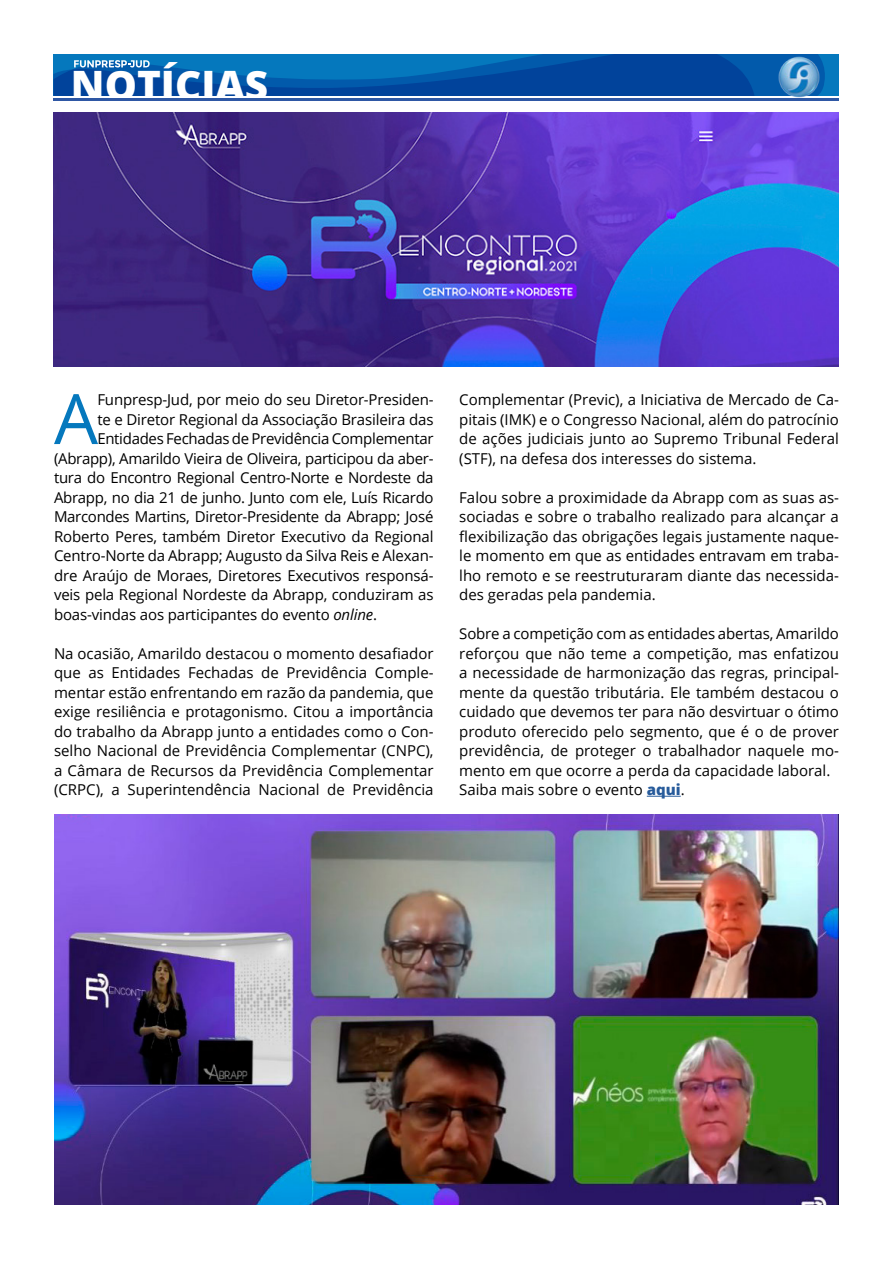
<style>
.page{position:relative;width:893px;height:1263px;background:#fff}
.page>*{position:absolute;margin:0;border:0;box-sizing:border-box;transform-origin:0 0}
.t1{font:69.6px "Open Sans";color:#0578bd}
.t2{font:800 40.5px "Open Sans";color:#fff}
.t3{font:15px/19.5px "Open Sans";letter-spacing:-.01em;color:#000;text-align:justify}
.s1{font-style:italic}
.s2{font-weight:800;color:#275b9b}
</style>
<div class="page">
<hr style="left:54px;top:98px;width:785px;height:3px;background:#2e57a4">
<img style="left:792px;top:96px;width:14px;height:2px">
<svg style="left:54px;top:54px;width:771px;height:42px;background:#085aaa"></svg>
<hr style="left:647px;top:796px;width:34px;height:1px;background:#275b9b">
<img style="left:55px;top:814px;width:783px;height:391px">
<img style="left:54px;top:113px;width:784px;height:253px">
<h2 class="t2" style="left:71px;top:55px;width:199px">NOTÍCIAS</h2>
<h1 class="t1" style="left:54px;top:371px;width:46px">A</h1>
<p class="t3" style="left:97px;top:389px;width:338px">Funpresp-Jud, por meio do seu Diretor-Presiden-</p>
<p class="t3" style="left:97px;top:409px;width:338px">te e Diretor Regional da Associação Brasileira das</p>
<p class="t3" style="left:97px;top:428px;width:338px">Entidades Fechadas de Previdência Complementar</p>
<p class="t3" style="left:54px;top:448px;width:381px">(Abrapp), Amarildo Vieira de Oliveira, participou da aber-</p>
<p class="t3" style="left:54px;top:467px;width:381px">tura do Encontro Regional Centro-Norte e Nordeste da</p>
<p class="t3" style="left:54px;top:487px;width:381px">Abrapp, no dia 21 de junho. Junto com ele, Luís Ricardo</p>
<p class="t3" style="left:54px;top:506px;width:381px">Marcondes Martins, Diretor-Presidente da Abrapp; José</p>
<p class="t3" style="left:54px;top:526px;width:381px">Roberto Peres, também Diretor Executivo da Regional</p>
<p class="t3" style="left:54px;top:545px;width:381px">Centro-Norte da Abrapp; Augusto da Silva Reis e Alexan-</p>
<p class="t3" style="left:54px;top:565px;width:381px">dre Araújo de Moraes, Diretores Executivos responsá-</p>
<p class="t3" style="left:54px;top:584px;width:381px">veis pela Regional Nordeste da Abrapp, conduziram as</p>
<p class="t3" style="left:54px;top:604px;width:325px">boas-vindas aos participantes do evento <span class="s1">online</span>.</p>
<p class="t3" style="left:54px;top:643px;width:381px">Na ocasião, Amarildo destacou o momento desafiador que as Entidades Fechadas de Previdência Comple&shy;mentar estão enfrentando em razão da pandemia, que exige resiliência e protagonismo. Citou a importância do trabalho da Abrapp junto a entidades como o Con&shy;selho Nacional de Previdência Complementar (CNPC), a Câmara de Recursos da Previdência Complementar (CRPC), a Superintendência Nacional de Previdência</p>
<p class="t3" style="left:459px;top:389px;width:381px">Complementar (Previc), a Iniciativa de Mercado de Ca&shy;pitais (IMK) e o Congresso Nacional, além do patrocínio de ações judiciais junto ao Supremo Tribunal Federal (STF), na defesa dos interesses do sistema.</p>
<p class="t3" style="left:459px;top:487px;width:381px">Falou sobre a proximidade da Abrapp com as suas as&shy;sociadas e sobre o trabalho realizado para alcançar a flexibilização das obrigações legais justamente naque&shy;le momento em que as entidades entravam em traba&shy;lho remoto e se reestruturaram diante das necessida&shy;des geradas pela pandemia.</p>
<p class="t3" style="left:459px;top:623px;width:381px;text-align:left">Sobre a competição com as entidades abertas, Amarildo reforçou que não teme a competição, mas enfatizou a necessidade de harmonização das regras, principal&shy;mente da questão tributária. Ele também destacou o cuidado que devemos ter para não desvirtuar o ótimo produto oferecido pelo segmento, que é o de prover previdência, de proteger o trabalhador naquele mo&shy;mento em que ocorre a perda da capacidade laboral.<br>Saiba mais sobre o evento <span class="s2">aqui</span>.</p>
</div>
